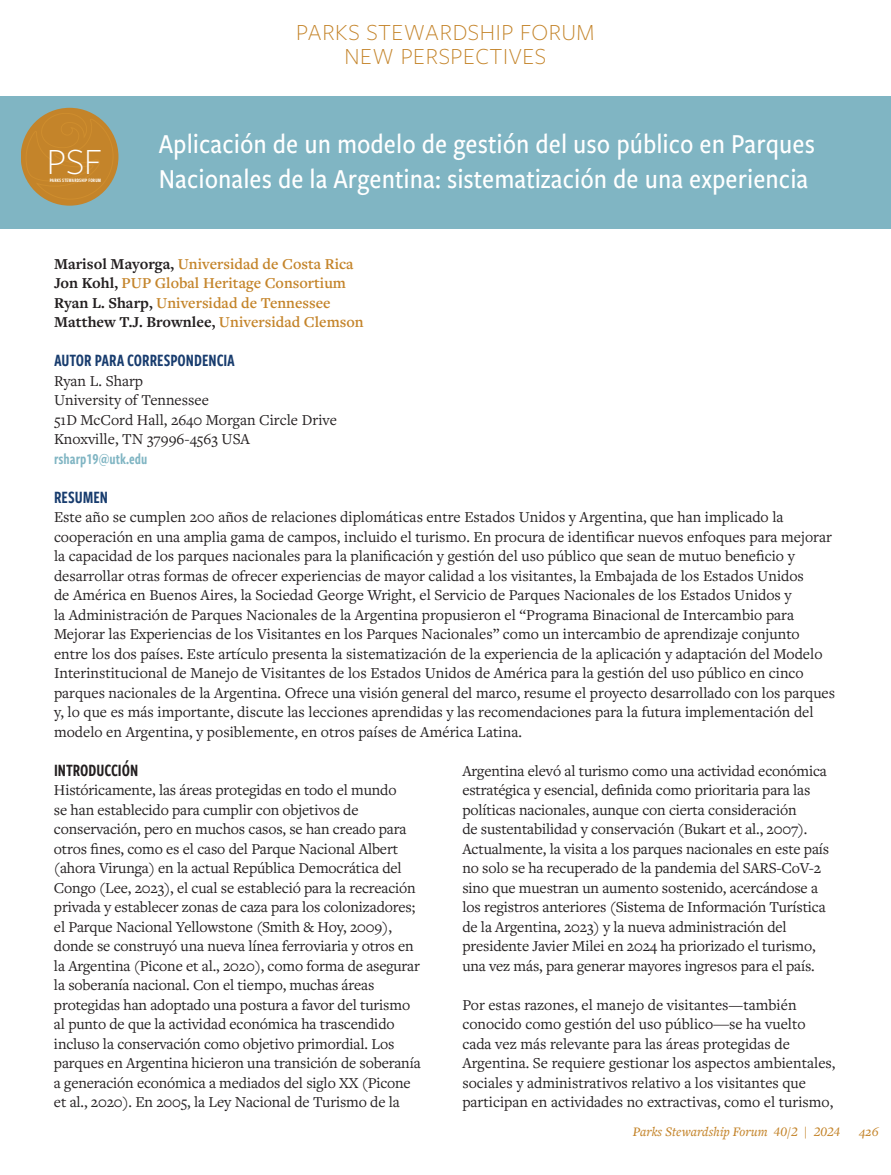
<style>
.page{position:relative;width:891px;height:1175px;background:#fff}
.page>*{position:absolute;margin:0;border:0;box-sizing:border-box;transform-origin:0 0}
.t1{font:300 38.4px "Freight Sans Pro";color:#fff}
.t2{font:500 28.5px/34.5px "Freight Sans Cnd Pro";color:#fff}
.t3{font:300 24px/24px "Freight Sans Pro";letter-spacing:.025em;color:#c4842a;text-align:center}
.t4{font:18px "Freight Sans Cmp Pro Semi";color:#183c6e}
.t5{font:18px "Freight Sans Cmp Pro Semi";color:#231f20}
.t6{font:15.75px/19.5px "Freight Text Pro";color:#231f20}
.t7{font:600 15.75px/19.5px "Freight Text Pro";color:#c4842a}
.t8{font:15.75px "Freight Sans Cmp Pro Semi";color:#80b5c3}
.t9{font:italic 500 13.5px "Freight Text Pro";color:#c4842a}
.t10{font:5.4px "Freight Sans Cmp Pro Semi";letter-spacing:.025em;color:#fff}
.s1{font-weight:700;color:#231f20}
.s2{font-family:"Times New Roman"}
</style>
<div class="page">
<div style="left:0;top:96px;width:891px;height:133px;background:#80b5c3"></div>
<div style="left:21px;top:108px;width:97px;height:98px;background:#c4842a;border-radius:50%"></div>
<svg style="left:26px;top:113px;width:87px;height:86px"></svg>
<h1 class="t1" style="left:47px;top:136px;width:57px">PSF</h1>
<p class="t10" style="left:50px;top:177px;width:53px">PARKS STEWARDSHIP FORUM</p>
<h3 class="t3" style="left:296px;top:20px;width:300px">PARKS STEWARDSHIP FORUM<br>NEW PERSPECTIVES</h3>
<h2 class="t2" style="left:159px;top:126px;width:658px">Aplicación de un modelo de gestión del uso público en Parques<br>Nacionales de la Argentina: sistematización de una experiencia</h2>
<p class="t7" style="left:54px;top:253px;width:311px"><span class="s1">Marisol Mayorga,</span> Universidad de Costa Rica <span class="s1">Jon Kohl,</span> PUP Global Heritage Consortium <span class="s1">Ryan L. Sharp,</span> Universidad de Tennessee <span class="s1">Matthew T.J. Brownlee,</span> Universidad Clemson</p>
<p class="t4" style="left:54px;top:348px;width:183px">AUTOR PARA CORRESPONDENCIA</p>
<p class="t6" style="left:54px;top:370px;width:284px">Ryan L. Sharp<br>University of Tennessee<br>51D McCord Hall, 2640 Morgan Circle Drive<br>Knoxville, TN 37996-4563 USA</p>
<p class="t8" style="left:54px;top:448px;width:95px">rsharp19@utk.edu</p>
<p class="t4" style="left:54px;top:484px;width:56px">RESUMEN</p>
<p class="t6" style="left:54px;top:507px;width:783px">Este año se cumplen 200 años de relaciones diplomáticas entre Estados Unidos y Argentina, que han implicado la cooperación en una amplia gama de campos, incluido el turismo. En procura de identificar nuevos enfoques para mejorar la capacidad de los parques nacionales para la planificación y gestión del uso público que sean de mutuo beneficio y desarrollar otras formas de ofrecer experiencias de mayor calidad a los visitantes, la Embajada de los Estados Unidos<br>de América en Buenos Aires, la Sociedad George Wright, el Servicio de Parques Nacionales de los Estados Unidos y<br>la Administración de Parques Nacionales de la Argentina propusieron el “Programa Binacional de Intercambio para Mejorar las Experiencias de los Visitantes en los Parques Nacionales” como un intercambio de aprendizaje conjunto entre los dos países. Este artículo presenta la sistematización de la experiencia de la aplicación y adaptación del Modelo Interinstitucional de Manejo de Visitantes de los Estados Unidos de América para la gestión del uso público en cinco parques nacionales de la Argentina. Ofrece una visión general del marco, resume el proyecto desarrollado con los parques y, lo que es más importante, discute las lecciones aprendidas y las recomendaciones para la futura implementación del modelo en Argentina, y posiblemente, en otros países de América Latina.</p>
<p class="t5" style="left:54px;top:757px;width:86px">INTRODUCCIÓN</p>
<p class="t6" style="left:54px;top:780px;width:368px">Históricamente, las áreas protegidas en todo el mundo<br>se han establecido para cumplir con objetivos de conservación, pero en muchos casos, se han creado para otros fines, como es el caso del Parque Nacional Albert (ahora Virunga) en la actual República Democrática del Congo (Lee, 2023), el cual se estableció para la recreación privada y establecer zonas de caza para los colonizadores; el Parque Nacional Yellowstone (Smith &amp; Hoy, 2009), donde se construyó una nueva línea ferroviaria y otros en la Argentina (Picone et al., 2020), como forma de asegurar la soberanía nacional. Con el tiempo, muchas áreas protegidas han adoptado una postura a favor del turismo al punto de que la actividad económica ha trascendido incluso la conservación como objetivo primordial. Los parques en Argentina hicieron una transición de soberanía a generación económica a mediados del siglo XX (Picone et al., 2020). En 2005, la Ley Nacional de Turismo de la</p>
<p class="t6" style="left:462px;top:760px;width:368px">Argentina elevó al turismo como una actividad económica estratégica y esencial, definida como prioritaria para las políticas nacionales, aunque con cierta consideración<br>de sustentabilidad y conservación (Bukart et al., 2007).<br>Actualmente, la visita a los parques nacionales en este país no solo se ha recuperado de la pandemia del SARS-CoV-2 sino que muestran un aumento sostenido, acercándose a los registros anteriores (Sistema de Información Turística de la Argentina, 2023) y la nueva administración del presidente Javier Milei en 2024 ha priorizado el turismo, una vez más, para generar mayores ingresos para el país.</p>
<p class="t6" style="left:462px;top:994px;width:375px">Por estas razones, el manejo de visitantes—también conocido como gestión del uso público<span class="s2">—</span>se ha vuelto cada vez más relevante para las áreas protegidas de Argentina. Se requiere gestionar los aspectos ambientales, sociales y administrativos relativo a los visitantes que participan en actividades no extractivas, como el turismo,</p>
<p class="t9" style="left:633px;top:1123px;width:209px">Parks Stewardship Forum 40/2 | 2024</p>
<p class="t9" style="left:859px;top:1123px;width:21px">426</p>
</div>
